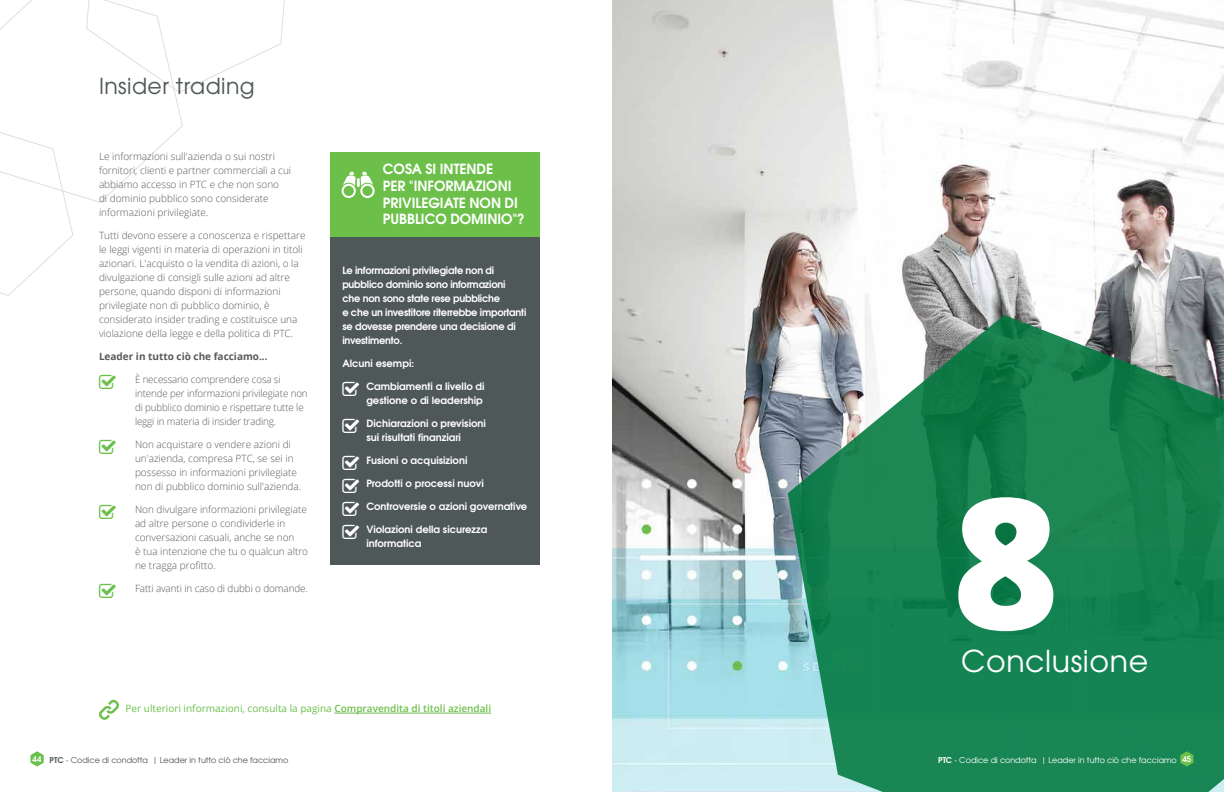
<style>
.page{position:relative;width:1224px;height:792px;background:#fff}
.page>*{position:absolute;margin:0;border:0;box-sizing:border-box;transform-origin:0 0}
.t1{font:800 182.5px "Open Sans";color:#fff}
.t2{font:30px "Te X Gyre Adventor";letter-spacing:.02em;color:#fff}
.t3{font:22px "Te X Gyre Adventor";letter-spacing:.02em;color:#4f5858}
.t4{font:700 14px/16.8px "Te X Gyre Adventor";letter-spacing:-.005em;color:#fff}
.t5{font:300 10px/14px "Open Sans";color:#58595b}
.t6{font:700 10px/14px "Te X Gyre Adventor";letter-spacing:-.01em;color:#fff}
.t7{font:10px "Open Sans";color:#6cc04a}
.t8{font:700 10px "Open Sans";color:#58595b}
.t9{font:8px "Te X Gyre Adventor";color:#4f5858}
.t10{font:8px "Te X Gyre Adventor";color:#fff}
.s1{font-weight:600}
.s2{font-weight:700;color:#fff}
.s3{font-weight:700}
</style>
<div class="page">
<svg style="left:0;top:0;width:285px;height:296px"></svg>
<img style="left:612px;top:0;width:612px;height:792px">
<svg style="left:788px;top:315px;width:436px;height:477px;background:#318c64"></svg>
<div style="left:331px;top:166px;width:209px;height:398px;background:#4f5858"></div>
<div style="left:331px;top:152px;width:209px;height:85px;background:#6cc04a"></div>
<div style="left:342px;top:184px;width:14px;height:14px;border:2px solid #fff;border-radius:50%"></div>
<div style="left:360px;top:184px;width:15px;height:14px;border:2px solid #fff;border-radius:50%"></div>
<svg style="left:343px;top:172px;width:31px;height:14px"></svg>
<hr style="left:334px;top:713px;width:157px;height:1px;background:#6cc04a">
<svg style="left:99px;top:700px;width:20px;height:20px"></svg>
<svg style="left:1180px;top:751px;width:13px;height:16px"></svg>
<svg style="left:31px;top:751px;width:13px;height:16px"></svg>
<h3 class="t3" style="left:99px;top:69px;width:157px">Insider trading</h3>
<p class="t5" style="left:99px;top:149px;width:194px">Le informazioni sull'azienda o sui nostri fornitori, clienti e partner commerciali a cui abbiamo accesso in PTC e che non sono<br>di dominio pubblico sono considerate informazioni privilegiate.</p>
<p class="t5" style="left:99px;top:228px;width:208px">Tutti devono essere a conoscenza e rispettare le leggi vigenti in materia di operazioni in titoli azionari. L'acquisto o la vendita di azioni, o la divulgazione di consigli sulle azioni ad altre persone, quando disponi di informazioni privilegiate non di pubblico dominio, è considerato insider trading e costituisce una violazione della legge e della politica di PTC.</p>
<p class="t8" style="left:99px;top:349px;width:170px">Leader in tutto ciò che facciamo...</p>
<p class="t5" style="left:135px;top:372px;width:174px">È necessario comprendere cosa si intende per informazioni privilegiate non di pubblico dominio e rispettare tutte le leggi in materia di insider trading.</p>
<p class="t5" style="left:135px;top:437px;width:168px">Non acquistare o vendere azioni di un'azienda, compresa PTC, se sei in possesso in informazioni privilegiate non di pubblico dominio sull'azienda.</p>
<p class="t5" style="left:135px;top:502px;width:175px">Non divulgare informazioni privilegiate ad altre persone o condividerle in conversazioni casuali, anche se non<br>è tua intenzione che tu o qualcun altro ne tragga profitto.</p>
<p class="t5" style="left:135px;top:581px;width:175px">Fatti avanti in caso di dubbi o domande.</p>
<h3 class="t4" style="left:383px;top:159px;width:143px">COSA SI INTENDE<br>PER "INFORMAZIONI<br>PRIVILEGIATE NON DI<br>PUBBLICO DOMINIO"?</h3>
<p class="t6" style="left:342px;top:263px;width:185px">Le informazioni privilegiate non di pubblico dominio sono informazioni<br>che non sono state rese pubbliche<br>e che un investitore riterrebbe importanti se dovesse prendere una decisione di investimento.</p>
<p class="t6" style="left:342px;top:356px;width:73px">Alcuni esempi:</p>
<p class="t6" style="left:366px;top:379px;width:120px">Cambiamenti a livello di gestione o di leadership</p>
<p class="t6" style="left:366px;top:416px;width:121px">Dichiarazioni o previsioni sui risultati finanziari</p>
<p class="t6" style="left:366px;top:453px;width:103px">Fusioni o acquisizioni</p>
<p class="t6" style="left:366px;top:476px;width:119px">Prodotti o processi nuovi</p>
<p class="t6" style="left:366px;top:499px;width:163px">Controversie o azioni governative</p>
<p class="t6" style="left:366px;top:522px;width:122px">Violazioni della sicurezza informatica</p>
<p class="t7" style="left:126px;top:702px;width:367px">Per ulteriori informazioni, consulta la pagina <span class="s1">Compravendita di titoli aziendali</span></p>
<h1 class="t1" style="left:952px;top:424px;width:108px">8</h1>
<h2 class="t2" style="left:961px;top:638px;width:189px">Conclusione</h2>
<p class="t9" style="left:33px;top:754px;width:257px"><span class="s2">44</span> <span class="s3">PTC</span> - Codice di condotta | Leader in tutto ciò che facciamo</p>
<p class="t10" style="left:938px;top:753px;width:255px"><span class="s3">PTC</span> - Codice di condotta | Leader in tutto ciò che facciamo <span class="s3">45</span></p>
</div>
